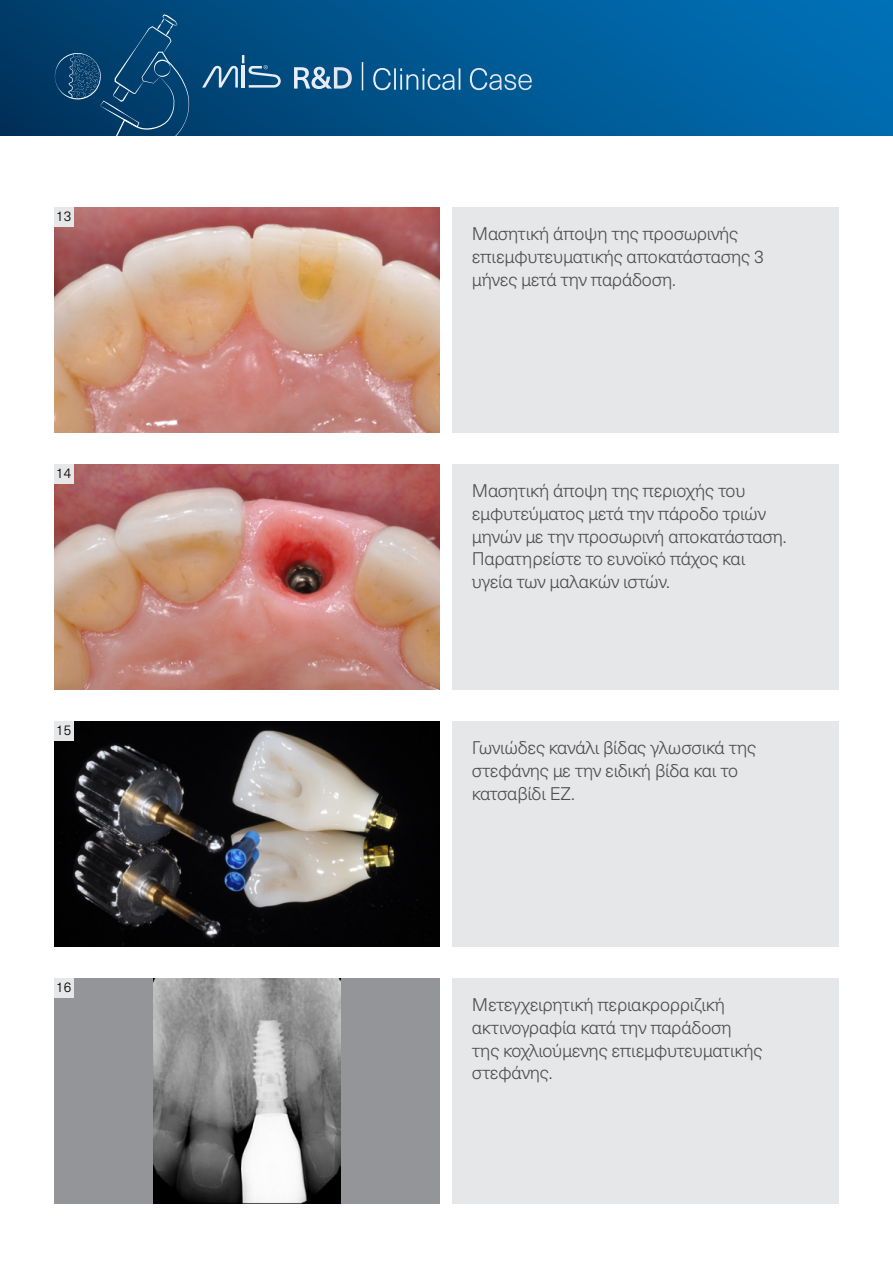
<style>
.page{position:relative;width:893px;height:1263px;background:#fff}
.page>*{position:absolute;margin:0;border:0;box-sizing:border-box;transform-origin:0 0}
.t1{font:300 30px "Neue Haas Unica W1 G";letter-spacing:-.02em;color:#fff}
.t2{font:300 18px/22.6px "Neue Haas Unica W1 G";letter-spacing:-.01em;color:#4d4d4f}
.t3{font:300 13.95px "Neue Haas Unica W1 G";color:#000}
.s1{font-weight:500}
</style>
<div class="page">
<div style="left:0;top:0;width:893px;height:136px;background:linear-gradient(to right,#003c68,#0070b6)"></div>
<svg style="left:202px;top:55px;width:79px;height:33px;background:#316b95"></svg>
<svg style="left:54px;top:14px;width:136px;height:122px;background:#0b4673"></svg>
<svg style="left:362px;top:62px;width:1px;height:28px"></svg>
<div style="left:452px;top:207px;width:387px;height:226px;background:#e6e7e8"></div>
<img style="left:54px;top:207px;width:385px;height:226px">
<div style="left:54px;top:207px;width:19px;height:20px;background:#e6e7e8"></div>
<div style="left:452px;top:721px;width:387px;height:226px;background:#e6e7e8"></div>
<img style="left:54px;top:721px;width:385px;height:226px">
<div style="left:54px;top:721px;width:19px;height:20px;background:#e6e7e8"></div>
<div style="left:452px;top:978px;width:387px;height:226px;background:#e6e7e8"></div>
<div style="left:54px;top:978px;width:385px;height:226px;background:#939598"></div>
<img style="left:153px;top:978px;width:187px;height:226px">
<div style="left:54px;top:978px;width:19px;height:20px;background:#e6e7e8"></div>
<div style="left:452px;top:464px;width:387px;height:226px;background:#e6e7e8"></div>
<img style="left:54px;top:464px;width:385px;height:226px">
<div style="left:54px;top:464px;width:19px;height:20px;background:#e6e7e8"></div>
<p class="t3" style="left:56px;top:206px;width:17px">13</p>
<p class="t3" style="left:56px;top:463px;width:17px">14</p>
<p class="t3" style="left:56px;top:720px;width:17px">15</p>
<p class="t3" style="left:56px;top:977px;width:17px">16</p>
<h1 class="t1" style="left:291px;top:57px;width:243px"><span class="s1">R&amp;D</span> Clinical Case</h1>
<p class="t2" style="left:472px;top:222px;width:293px">Μασητική άποψη της προσωρινής επιεμφυτευματικής αποκατάστασης 3 μήνες μετά την παράδοση.</p>
<p class="t2" style="left:472px;top:479px;width:316px">Μασητική άποψη της περιοχής του εμφυτεύματος μετά την πάροδο τριών μηνών με την προσωρινή αποκατάσταση.<br>Παρατηρείστε το ευνοϊκό πάχος και υγεία των μαλακών ιστών.</p>
<p class="t2" style="left:472px;top:736px;width:286px">Γωνιώδες κανάλι βίδας γλωσσικά της στεφάνης με την ειδική βίδα και το κατσαβίδι EZ.</p>
<p class="t2" style="left:472px;top:993px;width:292px">Μετεγχειρητική περιακρορριζική ακτινογραφία κατά την παράδοση της κοχλιούμενης επιεμφυτευματικής στεφάνης.</p>
</div>
